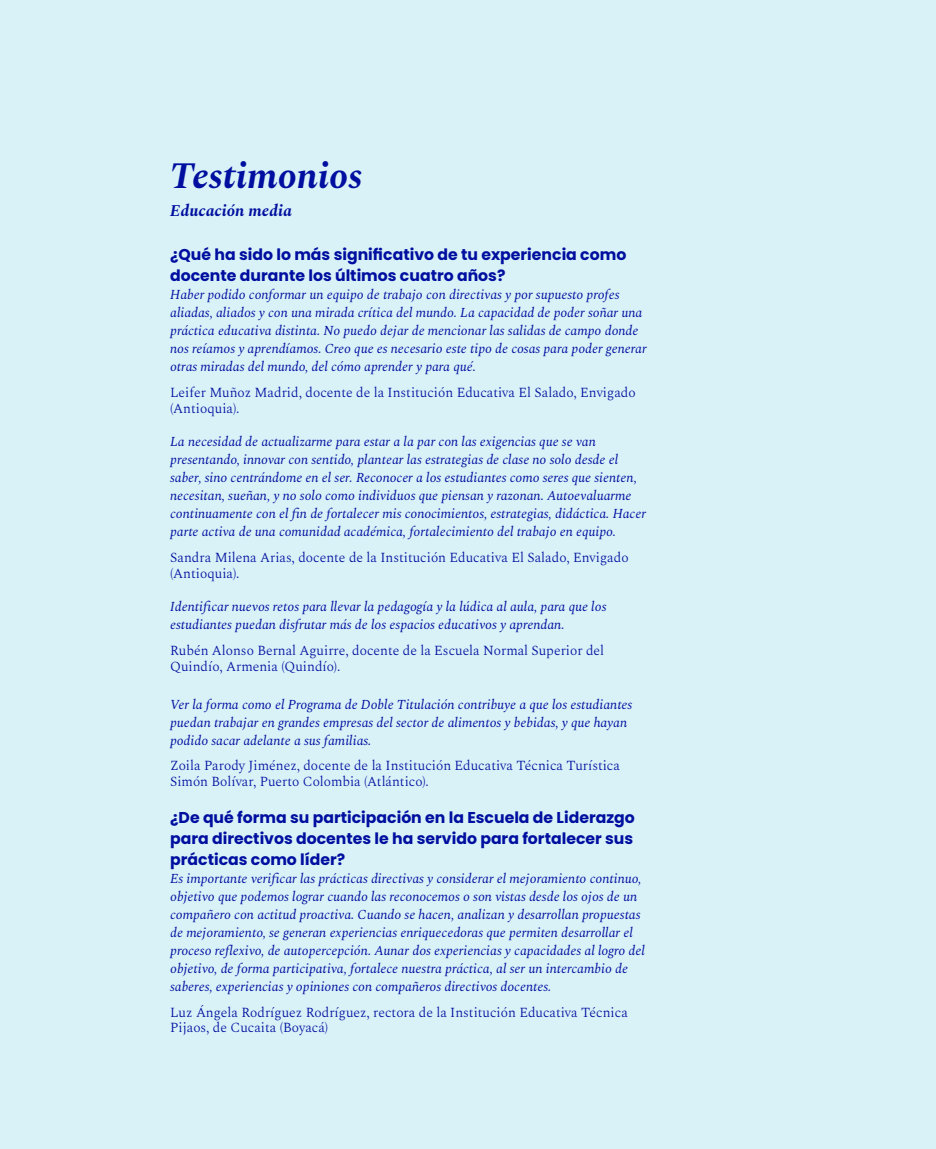
<style>
.page{position:relative;width:936px;height:1149px;background:#fff}
.page>*{position:absolute;margin:0;border:0;box-sizing:border-box;transform-origin:0 0}
.t1{font:italic 700 37.5px "Spectral";color:#000f9f}
.t2{font:italic 700 16.5px "Spectral";color:#000f9f}
.t3{font:700 15.6px/21px "Poppins";color:#000f9f}
.t4{font:300 13.65px/15.8px "Spectral";color:#000f9f}
.t5{font:italic 13.5px/18px "Spectral";color:#000f9f}
</style>
<div class="page">
<div style="left:0;top:0;width:935px;height:1148px;background:#d9f2f8"></div>
<h1 class="t1" style="left:170px;top:149px;width:194px">Testimonios</h1>
<p class="t2" style="left:170px;top:198px;width:123px">Educación media</p>
<p class="t3" style="left:170px;top:244px;width:457px">¿Qué ha sido lo más significativo de tu experiencia como docente durante los últimos cuatro años?</p>
<p class="t5" style="left:170px;top:286px;width:478px">Haber podido conformar un equipo de trabajo con directivas y por supuesto profes aliadas, aliados y con una mirada crítica del mundo. La capacidad de poder soñar una práctica educativa distinta. No puedo dejar de mencionar las salidas de campo donde nos reíamos y aprendíamos. Creo que es necesario este tipo de cosas para poder generar otras miradas del mundo, del cómo aprender y para qué.</p>
<p class="t4" style="left:170px;top:384px;width:467px">Leifer Muñoz Madrid, docente de la Institución Educativa El Salado, Envigado (Antioquia).</p>
<p class="t5" style="left:170px;top:433px;width:477px">La necesidad de actualizarme para estar a la par con las exigencias que se van presentando, innovar con sentido, plantear las estrategias de clase no solo desde el saber, sino centrándome en el ser. Reconocer a los estudiantes como seres que sienten, necesitan, sueñan, y no solo como individuos que piensan y razonan. Autoevaluarme continuamente con el fin de fortalecer mis conocimientos, estrategias, didáctica. Hacer parte activa de una comunidad académica, fortalecimiento del trabajo en equipo.</p>
<p class="t4" style="left:170px;top:549px;width:460px">Sandra Milena Arias, docente de la Institución Educativa El Salado, Envigado (Antioquia).</p>
<p class="t5" style="left:170px;top:598px;width:437px">Identificar nuevos retos para llevar la pedagogía y la lúdica al aula, para que los estudiantes puedan disfrutar más de los espacios educativos y aprendan.</p>
<p class="t4" style="left:170px;top:642px;width:435px">Rubén Alonso Bernal Aguirre, docente de la Escuela Normal Superior del<br>Quindío, Armenia (Quindío).</p>
<p class="t5" style="left:170px;top:695px;width:463px">Ver la forma como el Programa de Doble Titulación contribuye a que los estudiantes puedan trabajar en grandes empresas del sector de alimentos y bebidas, y que hayan podido sacar adelante a sus familias.</p>
<p class="t4" style="left:170px;top:758px;width:451px">Zoila Parody Jiménez, docente de la Institución Educativa Técnica Turística<br>Simón Bolívar, Puerto Colombia (Atlántico).</p>
<p class="t3" style="left:170px;top:806px;width:466px;text-align:justify">¿De qué forma su participación en la Escuela de Liderazgo para directivos docentes le ha servido para fortalecer sus prácticas como líder?</p>
<p class="t5" style="left:170px;top:869px;width:476px">Es importante verificar las prácticas directivas y considerar el mejoramiento continuo, objetivo que podemos lograr cuando las reconocemos o son vistas desde los ojos de un compañero con actitud proactiva. Cuando se hacen, analizan y desarrollan propuestas de mejoramiento, se generan experiencias enriquecedoras que permiten desarrollar el proceso reflexivo, de autopercepción. Aunar dos experiencias y capacidades al logro del objetivo, de forma participativa, fortalece nuestra práctica, al ser un intercambio de saberes, experiencias y opiniones con compañeros directivos docentes.</p>
<p class="t4" style="left:170px;top:1004px;width:459px">Luz Ángela Rodríguez Rodríguez, rectora de la Institución Educativa Técnica<br>Pijaos, de Cucaita (Boyacá)</p>
</div>
